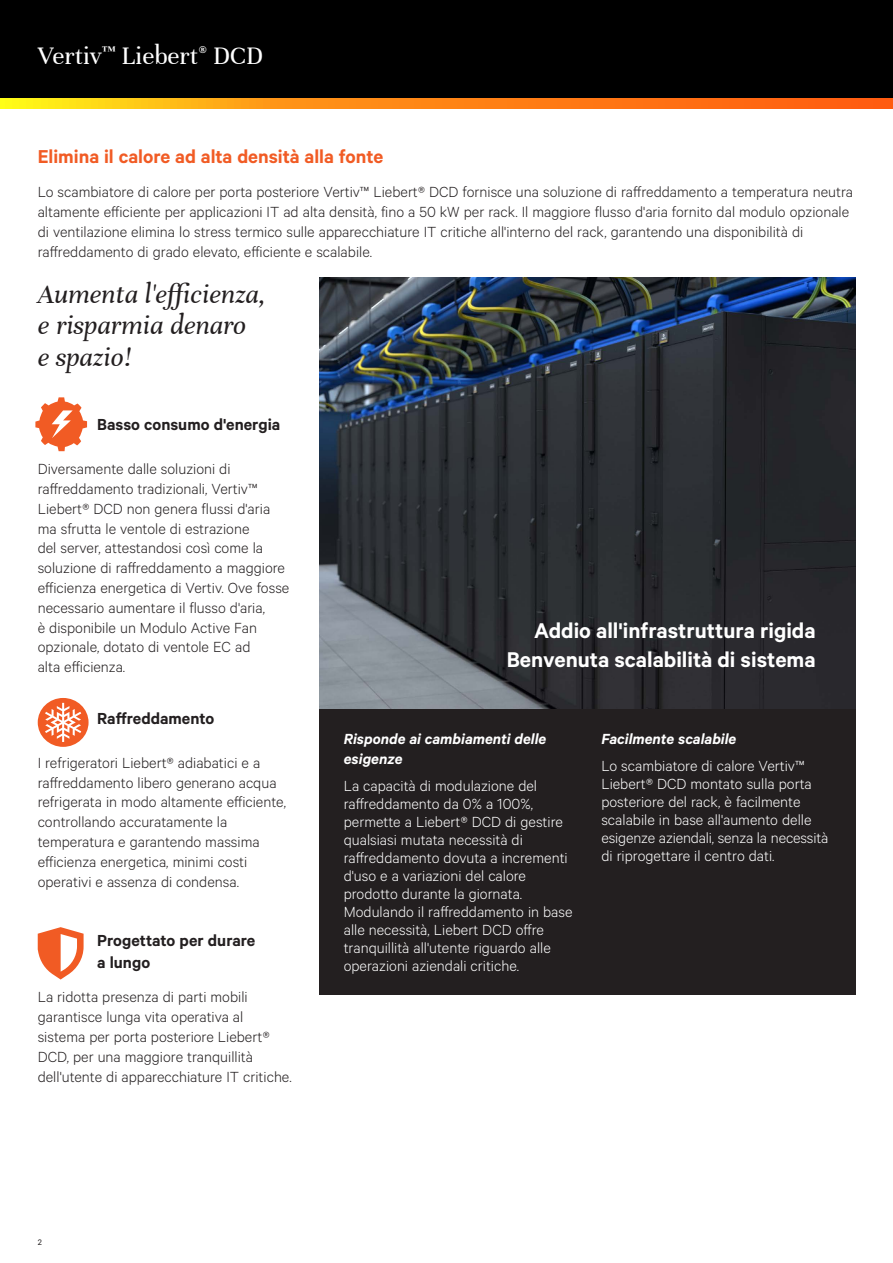
<style>
.page{position:relative;width:893px;height:1263px;background:#fff}
.page>*{position:absolute;margin:0;border:0;box-sizing:border-box;transform-origin:0 0}
.t1{font:italic 28.5px/31.8px "Unna";color:#231f20}
.t2{font:27px "Unna";color:#fff}
.t3{font:600 24px/28.8px "Calibre";color:#fff;text-align:right}
.t4{font:600 21px "Calibre";color:#f15b24}
.t5{font:600 18px/21.6px "Calibre";color:#231f20}
.t6{font:300 16.5px/19.8px "Calibre";color:#231f20}
.t7{font:300 16.5px/18px "Calibre";color:#fff}
.t8{font:italic 600 16.5px/19.8px "Calibre";color:#fff}
.t9{font:9px "Calibre";color:#231f20}
</style>
<div class="page">
<div style="left:0;top:0;width:893px;height:108px;background:#000"></div>
<svg style="left:0;top:98px;width:893px;height:11px;background:#ff9014"></svg>
<div style="left:319px;top:709px;width:537px;height:286px;background:#231f20"></div>
<img style="left:319px;top:277px;width:537px;height:432px">
<svg style="left:35px;top:397px;width:52px;height:54px"></svg>
<svg style="left:38px;top:927px;width:46px;height:52px"></svg>
<svg style="left:38px;top:698px;width:51px;height:49px"></svg>
<h2 class="t2" style="left:38px;top:40px;width:227px">Vertiv<sup>™</sup> Liebert<sup>®</sup> DCD</h2>
<p class="t4" style="left:38px;top:144px;width:347px">Elimina il calore ad alta densità alla fonte</p>
<p class="t6" style="left:38px;top:181px;width:817px">Lo scambiatore di calore per porta posteriore Vertiv™ Liebert® DCD fornisce una soluzione di raffreddamento a temperatura neutra altamente efficiente per applicazioni IT ad alta densità, fino a 50 kW per rack. Il maggiore flusso d'aria fornito dal modulo opzionale di ventilazione elimina lo stress termico sulle apparecchiature IT critiche all'interno del rack, garantendo una disponibilità di raffreddamento di grado elevato, efficiente e scalabile.</p>
<h1 class="t1" style="left:38px;top:278px;width:229px">Aumenta l'efficienza, e risparmia denaro<br>e spazio!</h1>
<p class="t5" style="left:97px;top:413px;width:185px">Basso consumo d'energia</p>
<p class="t6" style="left:38px;top:458px;width:253px">Diversamente dalle soluzioni di raffreddamento tradizionali, Vertiv™ Liebert® DCD non genera flussi d'aria ma sfrutta le ventole di estrazione<br>del server, attestandosi così come la soluzione di raffreddamento a maggiore efficienza energetica di Vertiv. Ove fosse necessario aumentare il flusso d'aria,<br>è disponibile un Modulo Active Fan opzionale, dotato di ventole EC ad<br>alta efficienza.</p>
<p class="t5" style="left:97px;top:707px;width:119px">Raffreddamento</p>
<p class="t6" style="left:38px;top:752px;width:250px">I refrigeratori Liebert® adiabatici e a raffreddamento libero generano acqua refrigerata in modo altamente efficiente, controllando accuratamente la temperatura e garantendo massima efficienza energetica, minimi costi operativi e assenza di condensa.</p>
<p class="t5" style="left:97px;top:929px;width:160px">Progettato per durare a lungo</p>
<p class="t6" style="left:38px;top:986px;width:256px">La ridotta presenza di parti mobili garantisce lunga vita operativa al sistema per porta posteriore Liebert® DCD, per una maggiore tranquillità dell'utente di apparecchiature IT critiche.</p>
<h3 class="t3" style="left:507px;top:615px;width:310px">Addio all'infrastruttura rigida<br>Benvenuta scalabilità di sistema</h3>
<p class="t8" style="left:344px;top:728px;width:204px">Risponde ai cambiamenti delle esigenze</p>
<p class="t7" style="left:344px;top:776px;width:230px">La capacità di modulazione del raffreddamento da 0% a 100%, permette a Liebert® DCD di gestire qualsiasi mutata necessità di raffreddamento dovuta a incrementi d'uso e a variazioni del calore prodotto durante la giornata.<br>Modulando il raffreddamento in base alle necessità, Liebert DCD offre tranquillità all'utente riguardo alle operazioni aziendali critiche.</p>
<p class="t8" style="left:601px;top:728px;width:137px">Facilmente scalabile</p>
<p class="t7" style="left:601px;top:756px;width:228px">Lo scambiatore di calore Vertiv™ Liebert® DCD montato sulla porta posteriore del rack, è facilmente scalabile in base all'aumento delle esigenze aziendali, senza la necessità di riprogettare il centro dati.</p>
<p class="t9" style="left:38px;top:1236px;width:6px">2</p>
</div>
